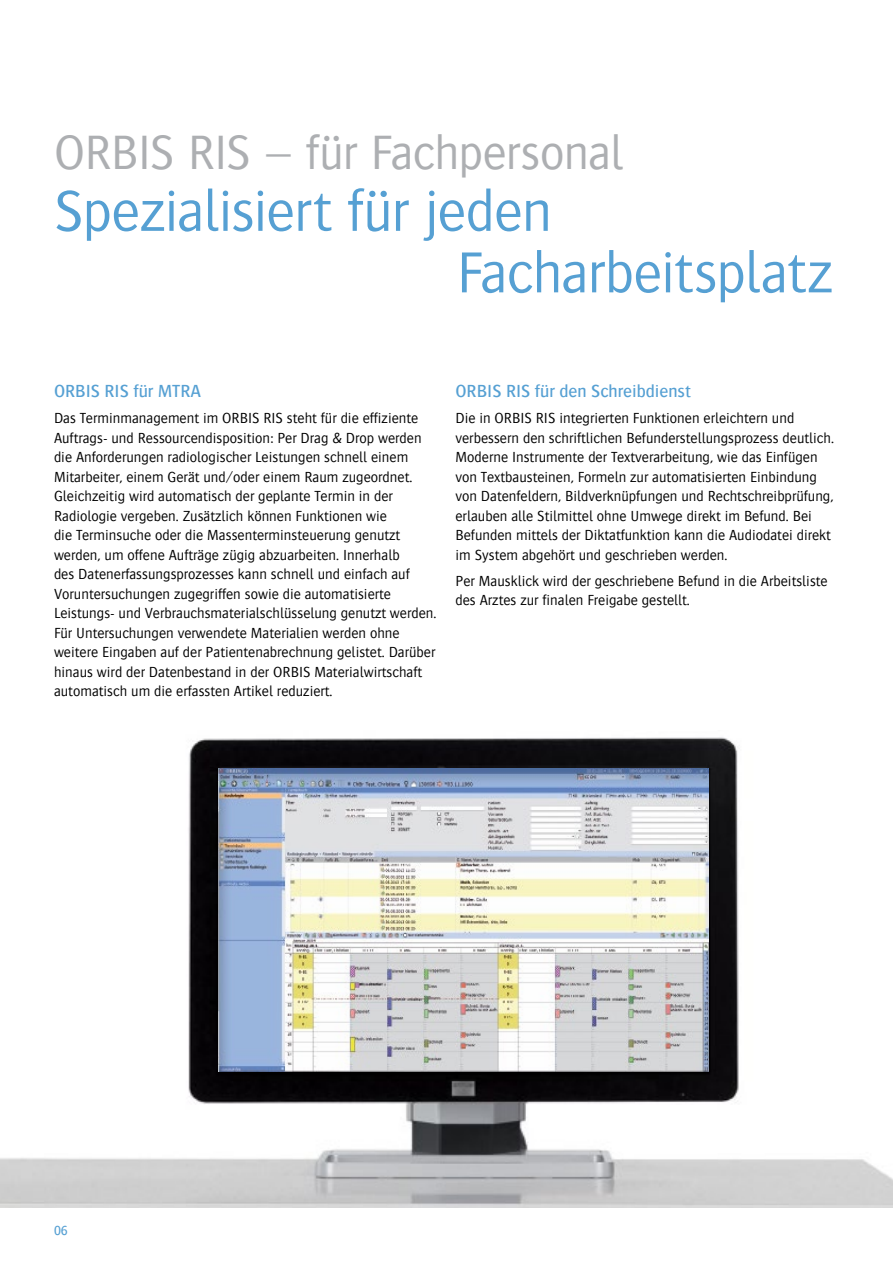
<style>
.page{position:relative;width:893px;height:1263px;background:#fff}
.page>*{position:absolute;margin:0;border:0;box-sizing:border-box;transform-origin:0 0}
.t1{font:300 60px/61.5px "Bosis For Agfa";letter-spacing:-.02em;color:#56a0d3}
.t2{font:300 49.5px "Bosis For Agfa";letter-spacing:-.015em;color:#adafb2}
.t3{font:500 18px "Bosis For Agfa";color:#56a0d3}
.t4{font:300 15px/19.5px "Bosis For Agfa";color:#000}
.t5{font:500 13.5px "Bosis For Agfa";color:#56a0d3}
</style>
<div class="page">
<img style="left:0;top:737px;width:893px;height:471px">
<div style="left:218px;top:767px;width:492px;height:309px;background:#000;opacity:.19"></div>
<h2 class="t2" style="left:54px;top:127px;width:571px">ORBIS RIS – für Fachpersonal</h2>
<h1 class="t1" style="left:456px;top:180px;width:378px;text-indent:-402px">Spezialisiert für jeden<br>Facharbeitsplatz</h1>
<p class="t3" style="left:54px;top:381px;width:149px">ORBIS RIS für MTRA</p>
<p class="t4" style="left:54px;top:408px;width:384px">Das Terminmanagement im ORBIS RIS steht für die effiziente Auftrags- und Ressourcendisposition: Per Drag &amp; Drop werden die Anforderungen radiologischer Leistungen schnell einem Mitarbeiter, einem Gerät und/oder einem Raum zugeordnet.<br>Gleichzeitig wird automatisch der geplante Termin in der Radiologie vergeben. Zusätzlich können Funktionen wie<br>die Terminsuche oder die Massenterminsteuerung genutzt werden, um offene Aufträge zügig abzuarbeiten. Innerhalb<br>des Datenerfassungsprozesses kann schnell und einfach auf Voruntersuchungen zugegriffen sowie die automatisierte Leistungs- und Verbrauchsmaterialschlüsselung genutzt werden.<br>Für Untersuchungen verwendete Materialien werden ohne weitere Eingaben auf der Patientenabrechnung gelistet. Darüber hinaus wird der Datenbestand in der ORBIS Materialwirtschaft automatisch um die erfassten Artikel reduziert.</p>
<p class="t3" style="left:455px;top:381px;width:237px">ORBIS RIS für den Schreibdienst</p>
<p class="t4" style="left:455px;top:408px;width:380px">Die in ORBIS RIS integrierten Funktionen erleichtern und verbessern den schriftlichen Befunderstellungsprozess deutlich.<br>Moderne Instrumente der Textverarbeitung, wie das Einfügen von Textbausteinen, Formeln zur automatisierten Einbindung von Datenfeldern, Bildverknüpfungen und Rechtschreibprüfung, erlauben alle Stilmittel ohne Umwege direkt im Befund. Bei Befunden mittels der Diktatfunktion kann die Audiodatei direkt im System abgehört und geschrieben werden.</p>
<p class="t4" style="left:455px;top:571px;width:374px">Per Mausklick wird der geschriebene Befund in die Arbeitsliste des Arztes zur finalen Freigabe gestellt.</p>
<p class="t5" style="left:54px;top:1224px;width:15px">06</p>
</div>
